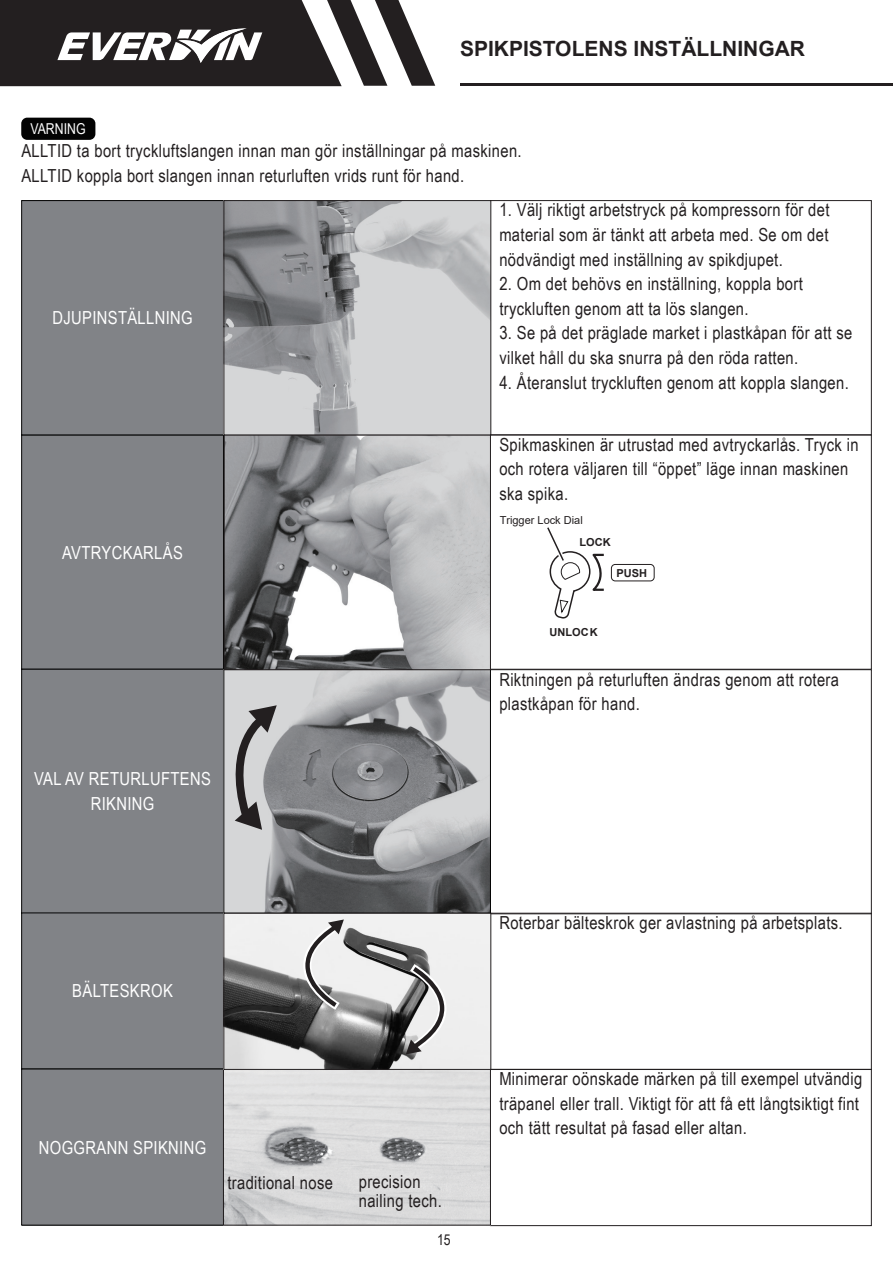
<style>
.page{position:relative;width:893px;height:1263px;background:#fff}
.page>*{position:absolute;margin:0;border:0;box-sizing:border-box;transform-origin:0 0}
.t1{font:700 21px "Arial";color:#231f20}
.t2{font:18px/24.6px "Arial Narrow";letter-spacing:.02em;color:#231f20}
.t3{font:18px/24.6px "Arial Narrow";letter-spacing:.02em;color:#fff;text-align:center}
.t4{font:15px "Arial Narrow";color:#fff}
.t5{font:15px "Arial Narrow";color:#231f20}
.t6{font:10.95px "Arial";color:#231f20}
.t7{font:700 10.95px "Arial";color:#231f20}
</style>
<div class="page">
<div style="left:21px;top:118px;width:74px;height:22px;background:#030303;border-radius:6px"></div>
<hr style="left:460px;top:83px;width:433px;height:3px;background:#231f20">
<svg style="left:0;top:0;width:435px;height:86px"></svg>
<div style="left:22px;top:435px;width:201px;height:234px;background:#818387"></div>
<div style="left:21px;top:434px;width:203px;height:236px;border:1px solid #030303"></div>
<div style="left:611px;top:564px;width:43px;height:17px;border:1px solid #231f20;border-radius:4px"></div>
<svg style="left:547px;top:527px;width:57px;height:91px"></svg>
<div style="left:22px;top:669px;width:201px;height:244px;background:#818387"></div>
<div style="left:21px;top:669px;width:203px;height:244px;border:1px solid #030303"></div>
<div style="left:22px;top:913px;width:201px;height:156px;background:#818387"></div>
<div style="left:21px;top:912px;width:203px;height:157px;border:1px solid #030303"></div>
<div style="left:22px;top:1069px;width:201px;height:156px;background:#818387"></div>
<div style="left:490px;top:913px;width:382px;height:157px;border:1px solid #231f20"></div>
<div style="left:490px;top:1069px;width:382px;height:157px;border:1px solid #231f20"></div>
<img style="left:223px;top:202px;width:266px;height:1021px">
<div style="left:223px;top:669px;width:268px;height:244px;border:1px solid #030303"></div>
<svg style="left:222px;top:705px;width:55px;height:125px;background:#a0a0a2"></svg>
<div style="left:224px;top:434px;width:267px;height:236px;border:1px solid #231f20"></div>
<div style="left:223px;top:1069px;width:268px;height:156px;border:1px solid #231f20"></div>
<div style="left:223px;top:913px;width:268px;height:157px;border:1px solid #231f20"></div>
<svg style="left:301px;top:919px;width:43px;height:93px"></svg>
<svg style="left:406px;top:961px;width:42px;height:93px"></svg>
<div style="left:22px;top:201px;width:201px;height:234px;background:#818387"></div>
<div style="left:21px;top:200px;width:203px;height:235px;border:1px solid #030303"></div>
<div style="left:490px;top:200px;width:382px;height:235px;border:1px solid #231f20"></div>
<div style="left:224px;top:200px;width:267px;height:235px;border:1px solid #231f20"></div>
<p class="t4" style="left:30px;top:118px;width:57px">VARNING</p>
<p class="t1" style="left:460px;top:34px;width:346px">SPIKPISTOLENS INSTÄLLNINGAR</p>
<p class="t2" style="left:21px;top:138px;width:502px">ALLTID ta bort tryckluftslangen innan man gör inställningar på maskinen.</p>
<p class="t2" style="left:21px;top:163px;width:444px">ALLTID koppla bort slangen innan returluften vrids runt för hand.</p>
<p class="t3" style="left:52px;top:305px;width:142px">DJUPINSTÄLLNING</p>
<p class="t3" style="left:62px;top:539px;width:122px">AVTRYCKARLÅS</p>
<p class="t3" style="left:34px;top:766px;width:178px">VAL AV RETURLUFTENS<br>RIKNING</p>
<p class="t3" style="left:72px;top:978px;width:102px">BÄLTESKROK</p>
<p class="t3" style="left:39px;top:1134px;width:169px">NOGGRANN SPIKNING</p>
<p class="t2" style="left:227px;top:1170px;width:107px">traditional nose</p>
<p class="t2" style="left:359px;top:1169px;width:63px">precision</p>
<p class="t2" style="left:359px;top:1187px;width:85px">nailing tech.</p>
<p class="t5" style="left:437px;top:1228px;width:15px">15</p>
<p class="t2" style="left:499px;top:197px;width:332px">1. Välj riktigt arbetstryck på kompressorn för det material som är tänkt att arbeta med. Se om det</p>
<p class="t2" style="left:499px;top:246px;width:285px">nödvändigt med inställning av spikdjupet.</p>
<p class="t2" style="left:499px;top:271px;width:305px">2. Om det behövs en inställning, koppla bort tryckluften genom att ta lös slangen.</p>
<p class="t2" style="left:499px;top:320px;width:355px">3. Se på det präglade market i plastkåpan för att se vilket håll du ska snurra på den röda ratten.</p>
<p class="t2" style="left:499px;top:369px;width:351px">4. Återanslut tryckluften genom att koppla slangen.</p>
<p class="t2" style="left:499px;top:431px;width:361px">Spikmaskinen är utrustad med avtryckarlås. Tryck in och rotera väljaren till “öppet” läge innan maskinen ska spika.</p>
<p class="t7" style="left:580px;top:534px;width:33px">LOCK</p>
<p class="t6" style="left:500px;top:513px;width:85px">Trigger Lock Dial</p>
<p class="t7" style="left:617px;top:565px;width:32px">PUSH</p>
<p class="t7" style="left:549px;top:624px;width:50px">UNLOCK</p>
<p class="t2" style="left:499px;top:666px;width:341px">Riktningen på returluften ändras genom att rotera plastkåpan för hand.</p>
<p class="t2" style="left:499px;top:910px;width:345px">Roterbar bälteskrok ger avlastning på arbetsplats.</p>
<p class="t2" style="left:499px;top:1066px;width:365px">Minimerar oönskade märken på till exempel utvändig träpanel eller trall. Viktigt för att få ett långtsiktigt fint och tätt resultat på fasad eller altan.</p>
</div>
